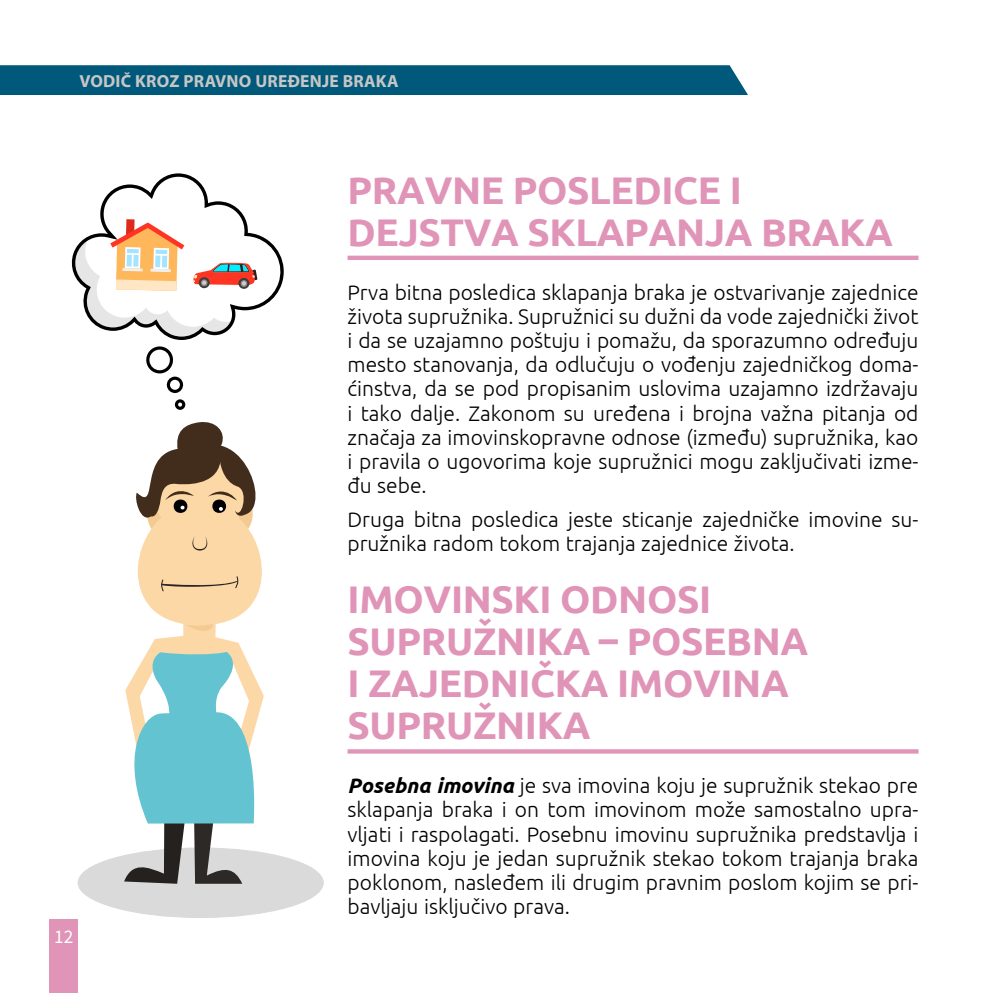
<style>
.page{position:relative;width:993px;height:993px;background:#fff}
.page>*{position:absolute;margin:0;border:0;box-sizing:border-box;transform-origin:0 0}
.t1{font:700 38.5px/42px "Ubuntu";letter-spacing:-.01em;color:#e094b7}
.t2{font:300 21px/24.2px "Ubuntu";color:#000;text-align:justify}
.t3{font:19.25px "Source Sans Pro";color:#fff}
.t4{font:700 17.5px "Myriad Pro";letter-spacing:.01em;color:#c6c6c6}
.s1{font-weight:700;font-style:italic}
</style>
<div class="page">
<div style="left:0;top:65px;width:747px;height:30px;background:#00597a"></div>
<div style="left:50px;top:919px;width:28px;height:73px;background:#e094b7"></div>
<div style="left:347px;top:255px;width:571px;height:5px;background:#e094b7"></div>
<svg style="left:347px;top:749px;width:571px;height:4px;background:#e19abb"></svg>
<div style="left:78px;top:847px;width:245px;height:70px;background:#dadada;border-radius:50%"></div>
<svg style="left:146px;top:346px;width:37px;height:47px"></svg>
<svg style="left:120px;top:399px;width:156px;height:484px"></svg>
<svg style="left:71px;top:173px;width:213px;height:167px"></svg>
<p class="t4" style="left:79px;top:69px;width:320px">VODIČ KROZ PRAVNO UREĐENJE BRAKA</p>
<p class="t3" style="left:54px;top:924px;width:21px">12</p>
<h1 class="t1" style="left:347px;top:168px;width:547px">PRAVNE POSLEDICE I<br>DEJSTVA SKLAPANJA BRAKA</h1>
<p class="t2" style="left:347px;top:279px;width:572px">Prva bitna posledica sklapanja braka je ostvarivanje zajednice života supružnika. Supružnici su dužni da vode zajednički život i da se uzajamno poštuju i pomažu, da sporazumno određuju mesto stanovanja, da odlučuju o vođenju zajedničkog doma&shy;ćinstva, da se pod propisanim uslovima uzajamno izdržavaju i tako dalje. Zakonom su uređena i brojna važna pitanja od značaja za imovinskopravne odnose (između) supružnika, kao i pravila o ugovorima koje supružnici mogu zaključivati izme&shy;đu sebe.</p>
<p class="t2" style="left:347px;top:507px;width:572px">Druga bitna posledica jeste sticanje zajedničke imovine su&shy;pružnika radom tokom trajanja zajednice života.</p>
<h1 class="t1" style="left:347px;top:577px;width:462px">IMOVINSKI ODNOSI<br>SUPRUŽNIKA – POSEBNA<br>I ZAJEDNIČKA IMOVINA<br>SUPRUŽNIKA</h1>
<p class="t2" style="left:347px;top:773px;width:572px"><span class="s1">Posebna imovina</span> je sva imovina koju je supružnik stekao pre sklapanja braka i on tom imovinom može samostalno upra&shy;vljati i raspolagati. Posebnu imovinu supružnika predstavlja i imovina koju je jedan supružnik stekao tokom trajanja braka poklonom, nasleđem ili drugim pravnim poslom kojim se pri&shy;bavljaju isključivo prava.</p>
</div>
